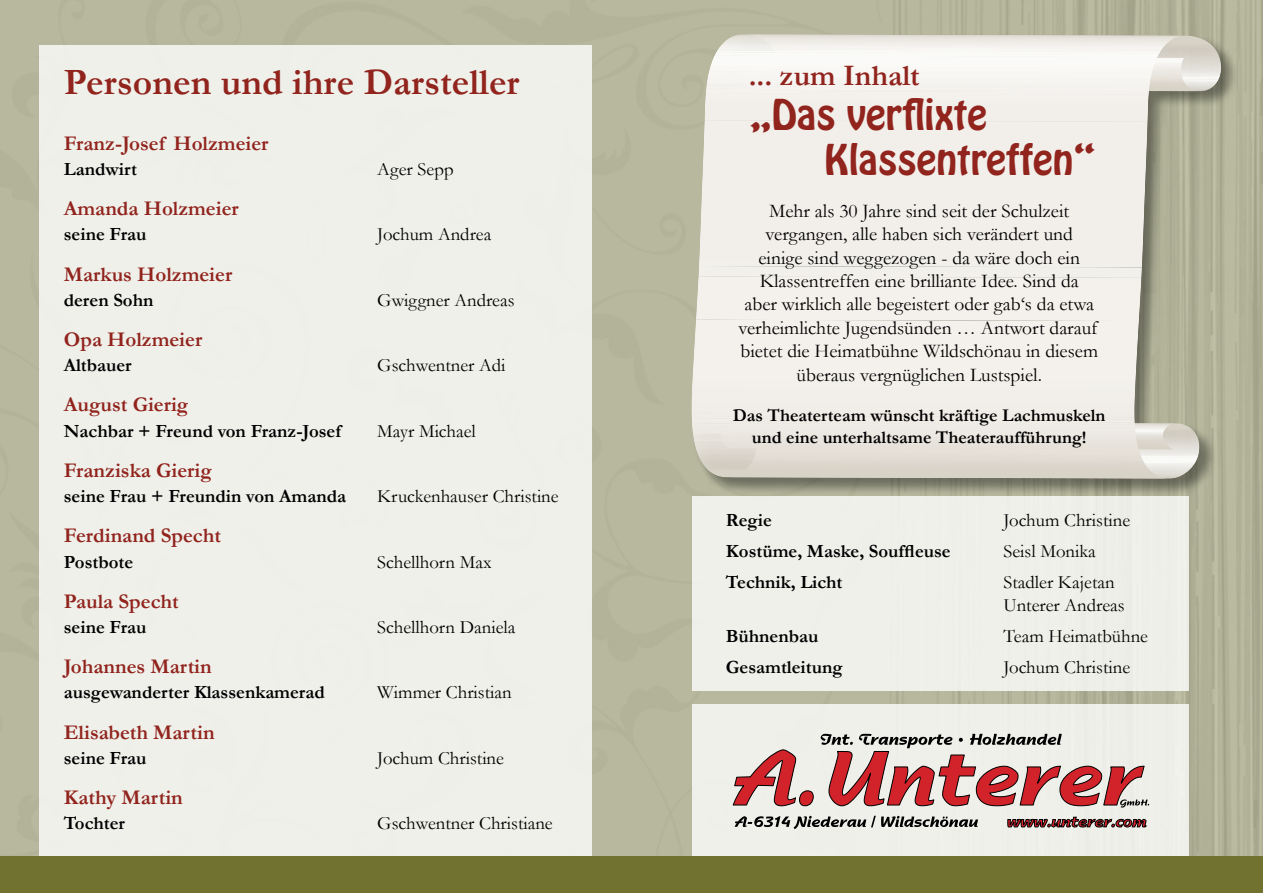
<style>
.page{position:relative;width:1263px;height:893px;background:#b7b89e}
.page>*{position:absolute;margin:0;border:0;box-sizing:border-box;transform-origin:0 0}
.t1{font:37.5px/45px "Hobo Std";color:#91241d}
.t2{font:700 37.5px "Garamond";color:#91241d}
.t3{font:700 30px "Garamond";color:#91241d}
.t4{font:700 21px "Garamond";color:#91241d}
.t5{font:19.5px/23.4px "Garamond";color:#000;text-align:center}
.t6{font:18.75px "Garamond";color:#000}
.t7{font:700 18.75px "Garamond";color:#000}
.t8{font:700 18px/21.6px "Garamond";color:#000;text-align:center}
</style>
<div class="page">
<div style="left:693px;top:704px;width:496px;height:168px;background:#f0f0eb"></div>
<div style="left:39px;top:46px;width:553px;height:826px;background:#f0f0eb"></div>
<div style="left:693px;top:496px;width:496px;height:195px;background:#f0f0eb"></div>
<div style="left:0;top:856px;width:1263px;height:37px;background:#71722f"></div>
<div style="left:691px;top:33px;width:547px;height:463px;background:#000;opacity:.4"></div>
<div style="left:699px;top:118px;width:448px;height:125px;background:#f2efeb"></div>
<svg style="left:704px;top:34px;width:517px;height:90px"></svg>
<svg style="left:691px;top:243px;width:508px;height:236px"></svg>
<svg style="left:732px;top:734px;width:417px;height:73px"></svg>
<svg style="left:735px;top:816px;width:243px;height:13px"></svg>
<svg style="left:1007px;top:817px;width:139px;height:11px"></svg>
<p class="t2" style="left:64px;top:60px;width:457px">Personen und ihre Darsteller</p>
<p class="t4" style="left:64px;top:131px;width:206px">Franz-Josef Holzmeier</p>
<p class="t7" style="left:64px;top:158px;width:75px">Landwirt</p>
<p class="t6" style="left:377px;top:158px;width:78px">Ager Sepp</p>
<p class="t4" style="left:64px;top:196px;width:177px">Amanda Holzmeier</p>
<p class="t7" style="left:64px;top:223px;width:84px">seine Frau</p>
<p class="t6" style="left:377px;top:223px;width:116px">Jochum Andrea</p>
<p class="t4" style="left:64px;top:261px;width:170px">Markus Holzmeier</p>
<p class="t7" style="left:64px;top:289px;width:91px">deren Sohn</p>
<p class="t6" style="left:377px;top:289px;width:139px">Gwiggner Andreas</p>
<p class="t4" style="left:64px;top:327px;width:140px">Opa Holzmeier</p>
<p class="t7" style="left:64px;top:354px;width:69px">Altbauer</p>
<p class="t6" style="left:377px;top:354px;width:130px">Gschwentner Adi</p>
<p class="t4" style="left:64px;top:392px;width:126px">August Gierig</p>
<p class="t7" style="left:64px;top:420px;width:279px">Nachbar + Freund von Franz-Josef</p>
<p class="t6" style="left:377px;top:420px;width:100px">Mayr Michael</p>
<p class="t4" style="left:64px;top:458px;width:149px">Franziska Gierig</p>
<p class="t7" style="left:64px;top:485px;width:284px">seine Frau + Freundin von Amanda</p>
<p class="t6" style="left:377px;top:485px;width:183px">Kruckenhauser Christine</p>
<p class="t4" style="left:64px;top:523px;width:159px">Ferdinand Specht</p>
<p class="t7" style="left:64px;top:550px;width:71px">Postbote</p>
<p class="t6" style="left:377px;top:550px;width:116px">Schellhorn Max</p>
<p class="t4" style="left:64px;top:589px;width:116px">Paula Specht</p>
<p class="t7" style="left:64px;top:616px;width:84px">seine Frau</p>
<p class="t6" style="left:377px;top:616px;width:140px">Schellhorn Daniela</p>
<p class="t4" style="left:64px;top:654px;width:150px">Johannes Martin</p>
<p class="t7" style="left:64px;top:681px;width:262px">ausgewanderter Klassenkamerad</p>
<p class="t6" style="left:377px;top:681px;width:136px">Wimmer Christian</p>
<p class="t4" style="left:64px;top:719px;width:152px">Elisabeth Martin</p>
<p class="t7" style="left:64px;top:747px;width:84px">seine Frau</p>
<p class="t6" style="left:377px;top:747px;width:128px">Jochum Christine</p>
<p class="t4" style="left:64px;top:785px;width:121px">Kathy Martin</p>
<p class="t7" style="left:64px;top:812px;width:63px">Tochter</p>
<p class="t6" style="left:377px;top:812px;width:177px">Gschwentner Christiane</p>
<p class="t3" style="left:749px;top:57px;width:172px">... zum Inhalt</p>
<p class="t1" style="left:824px;top:92px;width:274px;text-indent:-76px">„Das verflixte<br>Klassentreffen“</p>
<p class="t5" style="left:738px;top:199px;width:361px">Mehr als 30 Jahre sind seit der Schulzeit vergangen, alle haben sich verändert und<br>einige sind weggezogen - da wäre doch ein Klassentreffen eine brilliante Idee. Sind da<br>aber wirklich alle begeistert oder gab‘s da etwa verheimlichte Jugendsünden … Antwort darauf bietet die Heimatbühne Wildschönau in diesem überaus vergnüglichen Lustspiel.</p>
<p class="t8" style="left:733px;top:405px;width:374px">Das Theaterteam wünscht kräftige Lachmuskeln und eine unterhaltsame Theateraufführung!</p>
<p class="t7" style="left:726px;top:509px;width:47px">Regie</p>
<p class="t6" style="left:1003px;top:509px;width:128px">Jochum Christine</p>
<p class="t7" style="left:726px;top:540px;width:226px">Kostüme, Maske, Souffleuse</p>
<p class="t6" style="left:1003px;top:540px;width:94px">Seisl Monika</p>
<p class="t7" style="left:726px;top:571px;width:118px">Technik, Licht</p>
<p class="t6" style="left:1003px;top:571px;width:113px">Stadler Kajetan</p>
<p class="t6" style="left:1003px;top:594px;width:123px">Unterer Andreas</p>
<p class="t7" style="left:726px;top:625px;width:94px">Bühnenbau</p>
<p class="t6" style="left:1003px;top:625px;width:146px">Team Heimatbühne</p>
<p class="t7" style="left:726px;top:656px;width:118px">Gesamtleitung</p>
<p class="t6" style="left:1003px;top:656px;width:128px">Jochum Christine</p>
</div>
